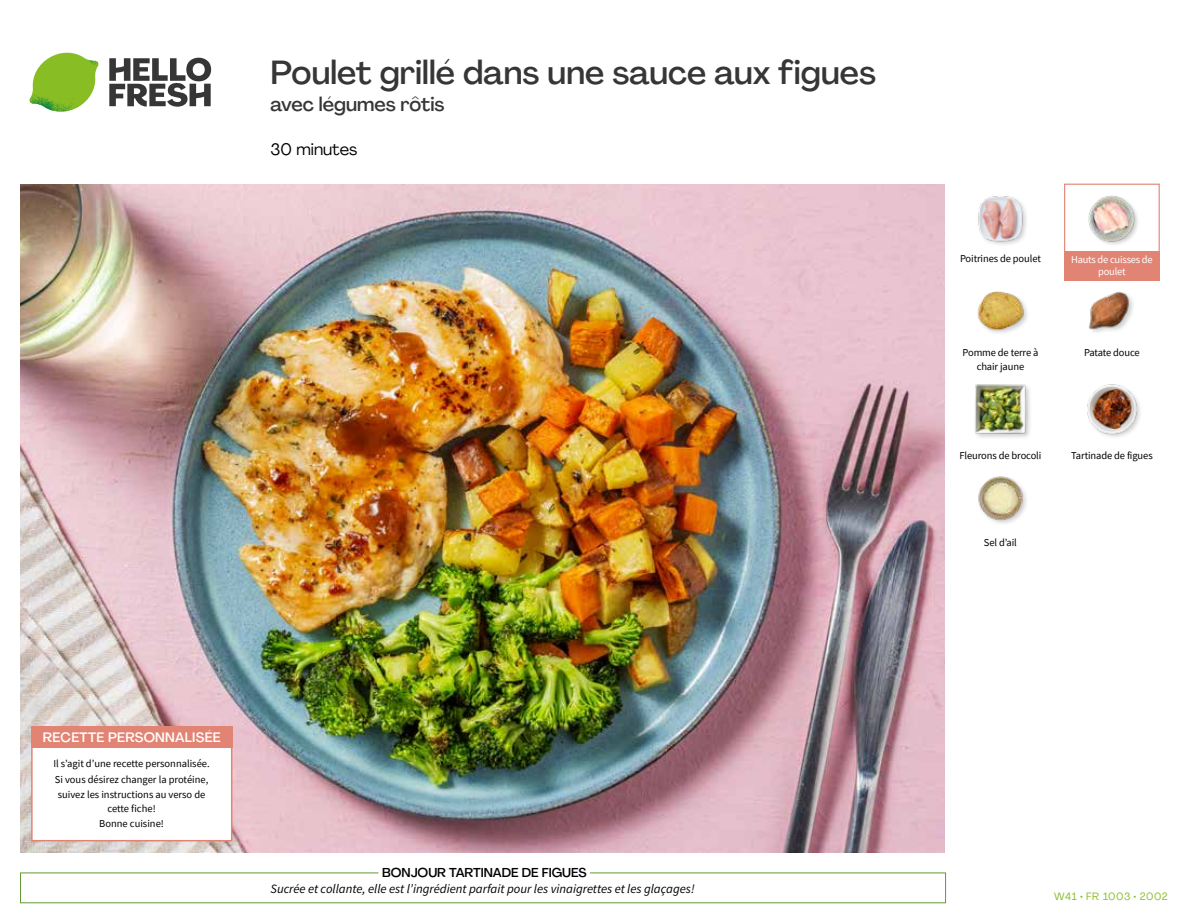
<style>
.page{position:relative;width:1188px;height:918px;background:#fff}
.page>*{position:absolute;margin:0;border:0;box-sizing:border-box;transform-origin:0 0}
.t1{font:500 33px "Agrandir";color:#373636}
.t2{font:500 19.5px "Agrandir";color:#373636}
.t3{font:16.5px "Agrandir";color:#000}
.t4{font:500 13.5px "Agrandir";letter-spacing:.02em;color:#fff}
.t5{font:italic 12.75px "Source Sans Pro";color:#000}
.t6{font:500 12.75px "Agrandir";color:#000}
.t7{font:10.5px/15.6px "Source Sans Pro";letter-spacing:-.01em;color:#000;text-align:center}
.t8{font:10.5px/12px "Source Sans Pro";letter-spacing:-.02em;color:#fff;text-align:center}
.t9{font:10.5px "Agrandir";letter-spacing:.05em;color:#89bd24}
</style>
<div class="page">
<svg style="left:109px;top:57px;width:102px;height:50px"></svg>
<svg style="left:34px;top:53px;width:62px;height:40px"></svg>
<img style="left:67px;top:53px;width:32px;height:26px">
<img style="left:33px;top:75px;width:59px;height:11px">
<img style="left:29px;top:79px;width:61px;height:33px">
<img style="left:65px;top:86px;width:27px;height:25px">
<img style="left:21px;top:184px;width:924px;height:668px">
<img style="left:978px;top:476px;width:48px;height:48px">
<img style="left:1087px;top:384px;width:53px;height:53px">
<div style="left:974px;top:383px;width:58px;height:57px;background:#000;opacity:.2"></div>
<img style="left:974px;top:383px;width:53px;height:53px">
<img style="left:1089px;top:291px;width:43px;height:42px">
<img style="left:977px;top:291px;width:50px;height:42px">
<img style="left:1088px;top:195px;width:50px;height:50px">
<img style="left:978px;top:196px;width:48px;height:49px">
<div style="left:1064px;top:184px;width:96px;height:72px;border:1px solid #e28474"></div>
<div style="left:1064px;top:251px;width:96px;height:30px;background:#e28474"></div>
<div style="left:31px;top:726px;width:201px;height:115px;background:#fff;border:2px solid #e28474"></div>
<div style="left:31px;top:726px;width:202px;height:22px;background:#e28474"></div>
<h1 class="t1" style="left:271px;top:52px;width:607px">Poulet grillé dans une sauce aux figues</h1>
<h2 class="t2" style="left:271px;top:92px;width:175px">avec légumes rôtis</h2>
<h3 class="t3" style="left:271px;top:139px;width:88px">30 minutes</h3>
<p class="t4" style="left:43px;top:729px;width:179px">RECETTE PERSONNALISÉE</p>
<p class="t7" style="left:53px;top:756px;width:158px;text-align:left">Il s’agit d’une recette personnalisée.<br>Si vous désirez changer la protéine, suivez les instructions au verso de</p>
<p class="t7" style="left:99px;top:800px;width:66px">cette fiche!<br>Bonne cuisine!</p>
<p class="t6" style="left:382px;top:864px;width:206px">BONJOUR TARTINADE DE FIGUES</p>
<p class="t5" style="left:271px;top:881px;width:426px">Sucrée et collante, elle est l’ingrédient parfait pour les vinaigrettes et les glaçages!</p>
<p class="t7" style="left:960px;top:250px;width:82px">Poitrines de poulet</p>
<p class="t7" style="left:963px;top:346px;width:77px;line-height:13.5px">Pomme de terre à chair jaune</p>
<p class="t8" style="left:1071px;top:254px;width:83px">Hauts de cuisses de poulet</p>
<p class="t7" style="left:1084px;top:345px;width:57px">Patate douce</p>
<p class="t7" style="left:959px;top:448px;width:83px">Fleurons de brocoli</p>
<p class="t7" style="left:1071px;top:448px;width:83px">Tartinade de figues</p>
<p class="t7" style="left:984px;top:535px;width:35px">Sel d’ail</p>
<p class="t9" style="left:1054px;top:890px;width:115px">W41 • FR 1003 • 2002</p>
</div>
